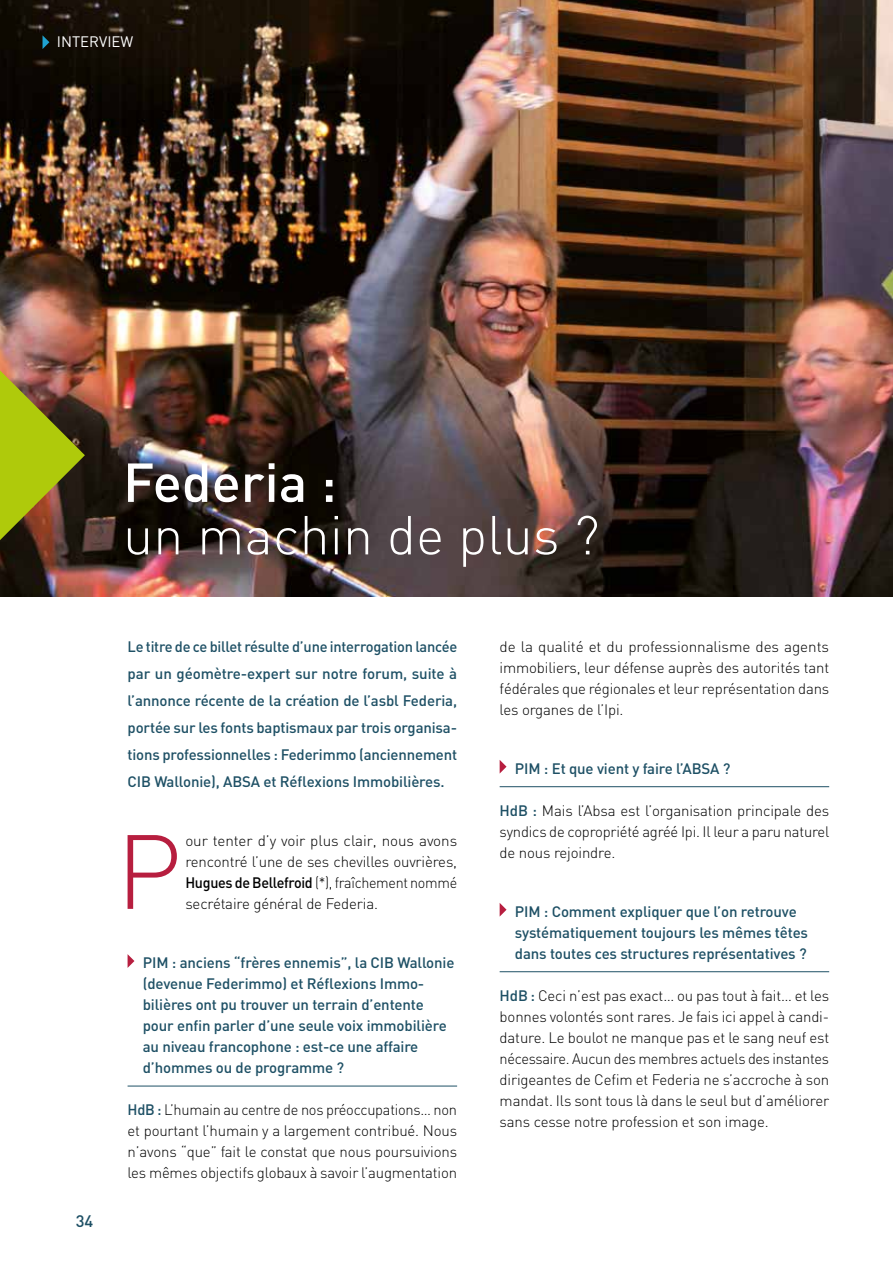
<style>
.page{position:relative;width:893px;height:1263px;background:#fff}
.page>*{position:absolute;margin:0;border:0;box-sizing:border-box;transform-origin:0 0}
.t1{font:300 54px "DIN";color:#fff}
.t2{font:500 54px "DIN";color:#fff}
.t3{font:500 16.5px "DIN";color:#1e5065}
.t4{font:300 15px/21px "DIN";letter-spacing:-.01em;color:#000;text-align:justify}
.t5{font:500 15px/21px "DIN";letter-spacing:-.01em;color:#1e5065}
.t6{font:15px "DIN";color:#fff}
.s1{font-weight:500}
.s2{font-weight:500;color:#1e5065}
</style>
<div class="page">
<img style="left:0;top:0;width:893px;height:597px">
<img style="left:0;top:327px;width:110px;height:251px">
<hr style="left:128px;top:1086px;width:329px;height:1px;background:#1e5065">
<svg style="left:128px;top:954px;width:6px;height:14px"></svg>
<hr style="left:500px;top:786px;width:329px;height:1px;background:#1e5065">
<hr style="left:500px;top:971px;width:329px;height:1px;background:#1e5065">
<svg style="left:500px;top:760px;width:6px;height:13px"></svg>
<svg style="left:500px;top:903px;width:6px;height:13px"></svg>
<svg style="left:43px;top:35px;width:6px;height:14px"></svg>
<svg style="left:128px;top:835px;width:49px;height:74px"></svg>
<p class="t6" style="left:57px;top:32px;width:78px">INTERVIEW</p>
<h1 class="t2" style="left:123px;top:448px;width:215px">Federia :</h1>
<h1 class="t1" style="left:123px;top:502px;width:478px">un machin de plus ?</h1>
<p class="t3" style="left:76px;top:1211px;width:19px">34</p>
<p class="t5" style="left:128px;top:632px;width:331px;line-height:27px;text-align:justify">Le titre de ce billet résulte d’une interrogation lancée par un géomètre-expert sur notre forum, suite à l’annonce récente de la création de l’asbl Federia, portée sur les fonts baptismaux par trois organisa&shy;tions professionnelles : Federimmo (anciennement CIB Wallonie), ABSA et Réflexions Immobilières.</p>
<p class="t4" style="left:185px;top:830px;width:273px">our tenter d’y voir plus clair, nous avons rencontré l’une de ses chevilles ouvrières, <span class="s1">Hugues de Bellefroid</span> (*), fraîchement nommé secrétaire général de Federia.</p>
<p class="t5" style="left:143px;top:951px;width:313px">PIM : anciens “frères ennemis”, la CIB Wallonie (devenue Federimmo) et Réflexions Immo&shy;bilières ont pu trouver un terrain d’entente pour enfin parler d’une seule voix immobilière au niveau francophone : est-ce une affaire d’hommes ou de programme ?</p>
<p class="t4" style="left:128px;top:1099px;width:331px"><span class="s2">HdB :</span> L’humain au centre de nos préoccupations… non et pourtant l’humain y a largement contribué. Nous n’avons “que” fait le constat que nous poursuivions les mêmes objectifs globaux à savoir l’augmentation</p>
<p class="t4" style="left:500px;top:635px;width:331px">de la qualité et du professionnalisme des agents immobiliers, leur défense auprès des autorités tant fédérales que régionales et leur représentation dans les organes de l’Ipi.</p>
<p class="t5" style="left:515px;top:757px;width:217px">PIM : Et que vient y faire l’ABSA ?</p>
<p class="t4" style="left:500px;top:799px;width:331px"><span class="s2">HdB :</span> Mais l’Absa est l’organisation principale des syndics de copropriété agréé Ipi. Il leur a paru naturel de nous rejoindre.</p>
<p class="t5" style="left:515px;top:900px;width:295px">PIM : Comment expliquer que l’on retrouve systématiquement toujours les mêmes têtes dans toutes ces structures représentatives ?</p>
<p class="t4" style="left:500px;top:984px;width:331px"><span class="s2">HdB :</span> Ceci n’est pas exact… ou pas tout à fait… et les bonnes volontés sont rares. Je fais ici appel à candi&shy;dature. Le boulot ne manque pas et le sang neuf est nécessaire. Aucun des membres actuels des instantes dirigeantes de Cefim et Federia ne s’accroche à son mandat. Ils sont tous là dans le seul but d’améliorer sans cesse notre profession et son image.</p>
</div>
